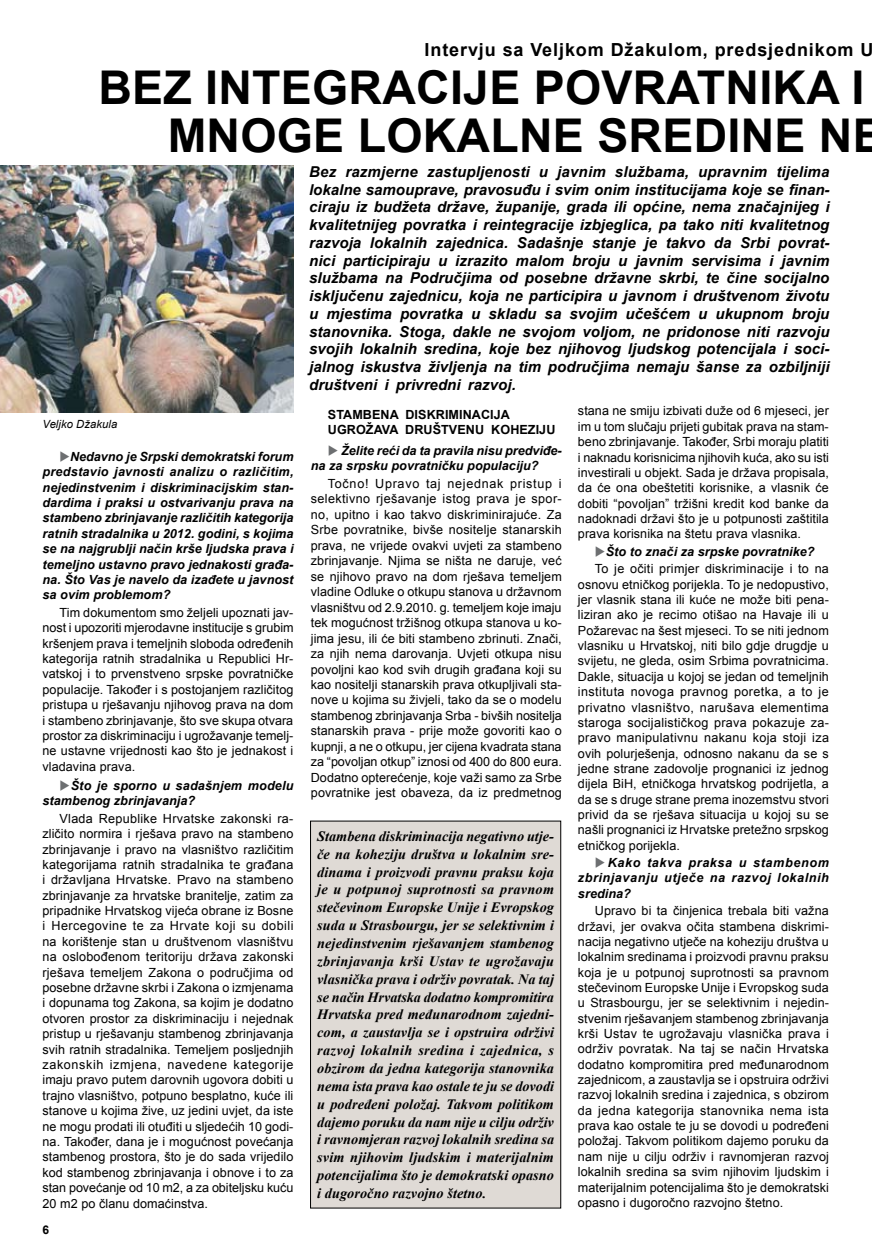
<style>
.page{position:relative;width:872px;height:1251px;background:#fff}
.page>*{position:absolute;margin:0;border:0;box-sizing:border-box;transform-origin:0 0}
.t1{font:700 46.5px/48px "Arial";letter-spacing:.005em;color:#000}
.t2{font:700 18px "Arial";letter-spacing:.05em;color:#000}
.t3{font:italic 700 15px/17.7px "Arial";letter-spacing:.005em;color:#000;text-align:justify}
.t4{font:italic 700 14.25px/17.9px "Times New Roman";letter-spacing:.005em;color:#000;text-align:justify}
.t5{font:12.6px/15.5px "Arial";letter-spacing:.005em;color:#000;text-align:justify}
.t6{font:italic 700 12.6px/15.5px "Arial";letter-spacing:.005em;color:#000;text-align:justify}
.t7{font:700 12.6px/15.1px "Arial";letter-spacing:.005em;color:#000}
.t8{font:700 12px "Arial";color:#000}
.t9{font:italic 11.25px "Arial";letter-spacing:.005em;color:#000}
.s1{color:#6d6f71}
.s2{font-weight:700;font-style:italic}
</style>
<div class="page">
<div style="left:310px;top:820px;width:251px;height:387px;background:#dfdad5"></div>
<div style="left:310px;top:820px;width:251px;height:388px;border:1px solid #000"></div>
<img style="left:0;top:166px;width:293px;height:246px">
<h2 class="t2" style="left:424px;top:37px;width:450px">Intervju sa Veljkom Džakulom, predsjednikom U</h2>
<h1 class="t1" style="left:168px;top:65px;width:717px;text-indent:-69px">BEZ INTEGRACIJE POVRATNIKA I<br>MNOGE LOKALNE SREDINE NE</h1>
<p class="t9" style="left:43px;top:417px;width:76px">Veljko Džakula</p>
<p class="t6" style="left:43px;top:449px;width:252px;text-indent:17px"><span class="s1">◆</span>Nedavno je Srpski demokratski forum predstavio javnosti analizu o različitim, nejedinstvenim i diskriminacijskim stan&shy;dardima i praksi u ostvarivanju prava na stambeno zbrinjavanje različitih kategorija ratnih stradalnika u 2012. godini, s kojima se na najgrublji način krše ljudska prava i temeljno ustavno pravo jednakosti građa&shy;na. Što Vas je navelo da izađete u javnost sa ovim problemom?</p>
<p class="t5" style="left:43px;top:604px;width:252px;text-indent:17px">Tim dokumentom smo željeli upoznati jav&shy;nost i upozoriti mjerodavne institucije s grubim kršenjem prava i temeljnih sloboda određenih kategorija ratnih stradalnika u Republici Hr&shy;vatskoj i to prvenstveno srpske povratničke populacije. Također i s postojanjem različitog pristupa u rješavanju njihovog prava na dom i stambeno zbrinjavanje, što sve skupa otvara prostor za diskriminaciju i ugrožavanje temelj&shy;ne ustavne vrijednosti kao što je jednakost i vladavina prava.</p>
<p class="t6" style="left:43px;top:777px;width:252px;text-indent:17px"><span class="s1">◆</span>Što je sporno u sadašnjem modelu stambenog zbrinjavanja?</p>
<p class="t5" style="left:43px;top:810px;width:252px;text-indent:17px">Vlada Republike Hrvatske zakonski ra&shy;zličito normira i rješava pravo na stambeno zbrinjavanje i pravo na vlasništvo različitim kategorijama ratnih stradalnika te građana i državljana Hrvatske. Pravo na stambeno zbrinjavanje za hrvatske branitelje, zatim za pripadnike Hrvatskog vijeća obrane iz Bosne i Hercegovine te za Hrvate koji su dobili na korištenje stan u društvenom vlasništvu na oslobođenom teritoriju država zakonski rješava temeljem Zakona o područjima od posebne državne skrbi i Zakona o izmjenama i dopunama tog Zakona, sa kojim je dodatno otvoren prostor za diskriminaciju i nejednak pristup u rješavanju stambenog zbrinjavanja svih ratnih stradalnika. Temeljem posljednjih zakonskih izmjena, navedene kategorije imaju pravo putem darovnih ugovora dobiti u trajno vlasništvo, potpuno besplatno, kuće ili stanove u kojima žive, uz jedini uvjet, da iste ne mogu prodati ili otuđiti u sljedećih 10 godi&shy;na. Također, dana je i mogućnost povećanja stambenog prostora, što je do sada vrijedilo kod stambenog zbrinjavanja i obnove i to za stan povećanje od 10 m2, a za obiteljsku kuću 20 m2 po članu domaćinstva.</p>
<p class="t8" style="left:42px;top:1221px;width:8px">6</p>
<p class="t3" style="left:309px;top:163px;width:522px">Bez razmjerne zastupljenosti u javnim službama, upravnim tijelima lokalne samouprave, pravosuđu i svim onim institucijama koje se finan&shy;ciraju iz budžeta države, županije, grada ili općine, nema značajnijeg i kvalitetnijeg povratka i reintegracije izbjeglica, pa tako niti kvalitetnog razvoja lokalnih zajednica. Sadašnje stanje je takvo da Srbi povrat&shy;nici participiraju u izrazito malom broju u javnim servisima i javnim službama na Područjima od posebne državne skrbi, te čine socijalno isključenu zajednicu, koja ne participira u javnom i društvenom životu u mjestima povratka u skladu sa svojim učešćem u ukupnom broju stanovnika. Stoga, dakle ne svojom voljom, ne pridonose niti razvoju svojih lokalnih sredina, koje bez njihovog ljudskog potencijala i soci&shy;jalnog iskustva življenja na tim područjima nemaju šanse za ozbiljniji društveni i privredni razvoj.</p>
<p class="t7" style="left:328px;top:407px;width:229px">STAMBENA DISKRIMINACIJA<br>UGROŽAVA DRUŠTVENU KOHEZIJU</p>
<p class="t6" style="left:311px;top:443px;width:252px;text-indent:17px"><span class="s1">◆</span> Želite reći da ta pravila nisu predviđe&shy;na za srpsku povratničku populaciju?</p>
<p class="t5" style="left:311px;top:476px;width:252px;text-indent:17px">Točno! Upravo taj nejednak pristup i selektivno rješavanje istog prava je spor&shy;no, upitno i kao takvo diskriminirajuće. Za Srbe povratnike, bivše nositelje stanarskih prava, ne vrijede ovakvi uvjeti za stambeno zbrinjavanje. Njima se ništa ne daruje, već se njihovo pravo na dom rješava temeljem vladine Odluke o otkupu stanova u državnom vlasništvu od 2.9.2010. g. temeljem koje imaju tek mogućnost tržišnog otkupa stanova u ko&shy;jima jesu, ili će biti stambeno zbrinuti. Znači, za njih nema darovanja. Uvjeti otkupa nisu povoljni kao kod svih drugih građana koji su kao nositelji stanarskih prava otkupljivali sta&shy;nove u kojima su živjeli, tako da se o modelu stambenog zbrinjavanja Srba - bivših nositelja stanarskih prava - prije može govoriti kao o kupnji, a ne o otkupu, jer cijena kvadrata stana za “povoljan otkup” iznosi od 400 do 800 eura.<br>Dodatno opterećenje, koje važi samo za Srbe povratnike jest obaveza, da iz predmetnog</p>
<p class="t4" style="left:317px;top:826px;width:238px">Stambena diskriminacija negativno utje&shy;če na koheziju društva u lokalnim sre&shy;dinama i proizvodi pravnu praksu koja je u potpunoj suprotnosti sa pravnom stečevinom Europske Unije i Evropskog suda u Strasbourgu, jer se selektivnim i nejedinstvenim rješavanjem stambenog zbrinjavanja krši Ustav te ugrožavaju vlasnička prava i održiv povratak. Na taj se način Hrvatska dodatno kompromitira Hrvatska pred međunarodnom zajedni&shy;com, a zaustavlja se i opstruira održivi razvoj lokalnih sredina i zajednica, s obzirom da jedna kategorija stanovnika nema ista prava kao ostale te ju se dovodi u podređeni položaj. Takvom politikom dajemo poruku da nam nije u cilju održiv i ravnomjeran razvoj lokalnih sredina sa svim njihovim ljudskim i materijalnim potencijalima što je demokratski opasno i dugoročno razvojno štetno.</p>
<p class="t5" style="left:578px;top:403px;width:252px">stana ne smiju izbivati duže od 6 mjeseci, jer im u tom slučaju prijeti gubitak prava na stam&shy;beno zbrinjavanje. Također, Srbi moraju platiti i naknadu korisnicima njihovih kuća, ako su isti investirali u objekt. Sada je država propisala, da će ona obeštetiti korisnike, a vlasnik će dobiti “povoljan” tržišni kredit kod banke da nadoknadi državi što je u potpunosti zaštitila prava korisnika na štetu prava vlasnika.</p>
<p class="t5" style="left:595px;top:543px;width:235px;line-height:17.4px"><span class="s1">◆</span><span class="s2">Što to znači za srpske povratnike?<br></span>To je očiti primjer diskriminacije i to na</p>
<p class="t5" style="left:578px;top:576px;width:252px">osnovu etničkog porijekla. To je nedopustivo, jer vlasnik stana ili kuće ne može biti pena&shy;liziran ako je recimo otišao na Havaje ili u Požarevac na šest mjeseci. To se niti jednom vlasniku u Hrvatskoj, niti bilo gdje drugdje u svijetu, ne gleda, osim Srbima povratnicima.<br>Dakle, situacija u kojoj se jedan od temeljnih instituta novoga pravnog poretka, a to je privatno vlasništvo, narušava elementima staroga socijalističkog prava pokazuje za&shy;pravo manipulativnu nakanu koja stoji iza ovih polurješenja, odnosno nakanu da se s jedne strane zadovolje prognanici iz jednog dijela BiH, etničkoga hrvatskog podrijetla, a da se s druge strane prema inozemstvu stvori privid da se rješava situacija u kojoj su se našli prognanici iz Hrvatske pretežno srpskog etničkog porijekla.</p>
<p class="t6" style="left:578px;top:855px;width:252px;text-indent:17px"><span class="s1">◆</span> Kako takva praksa u stambenom zbrinjavanju utječe na razvoj lokalnih sredina?</p>
<p class="t5" style="left:578px;top:903px;width:252px;text-indent:17px">Upravo bi ta činjenica trebala biti važna državi, jer ovakva očita stambena diskrimi&shy;nacija negativno utječe na koheziju društva u lokalnim sredinama i proizvodi pravnu praksu koja je u potpunoj suprotnosti sa pravnom stečevinom Europske Unije i Evropskog suda u Strasbourgu, jer se selektivnim i nejedin&shy;stvenim rješavanjem stambenog zbrinjavanja krši Ustav te ugrožavaju vlasnička prava i održiv povratak. Na taj se način Hrvatska dodatno kompromitira pred međunarodnom zajednicom, a zaustavlja se i opstruira održivi razvoj lokalnih sredina i zajednica, s obzirom da jedna kategorija stanovnika nema ista prava kao ostale te ju se dovodi u podređeni položaj. Takvom politikom dajemo poruku da nam nije u cilju održiv i ravnomjeran razvoj lokalnih sredina sa svim njihovim ljudskim i materijalnim potencijalima što je demokratski opasno i dugoročno razvojno štetno.</p>
</div>
